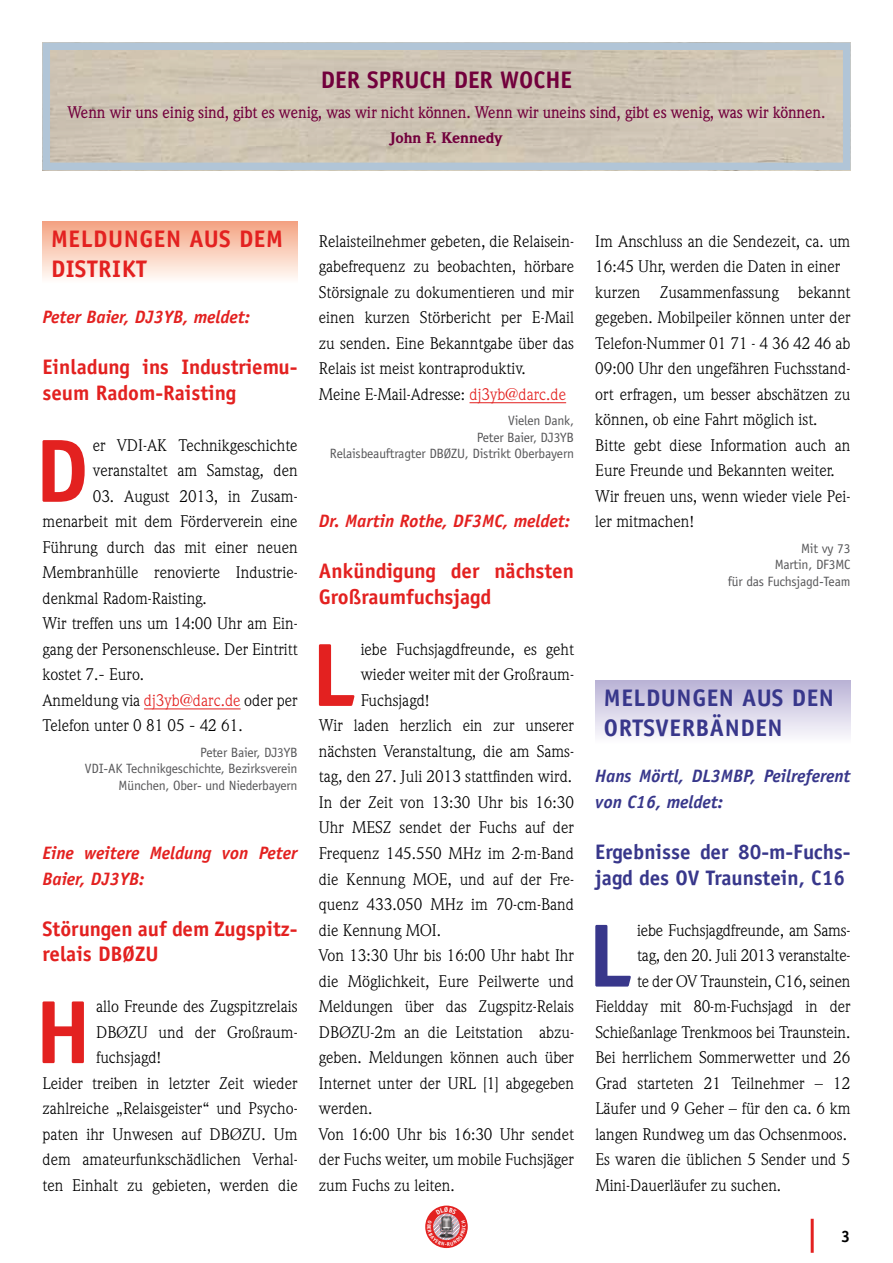
<style>
.page{position:relative;width:893px;height:1263px;background:#fff}
.page>*{position:absolute;margin:0;border:0;box-sizing:border-box;transform-origin:0 0}
.t1{font:700 90px "Officina Sans LT";color:#e32120}
.t2{font:700 90px "Officina Sans LT";color:#38378b}
.t3{font:700 24px "Officina Sans LT";color:#38378b}
.t4{font:700 24px/30px "Officina Sans LT";letter-spacing:.025em;color:#e32120}
.t5{font:700 24px "Officina Sans LT";color:#72003c}
.t6{font:700 21px/25.5px "Officina Sans LT";color:#e32120}
.t7{font:700 21px/25.5px "Officina Sans LT";color:#38378b}
.t8{font:italic 700 18px/25.5px "Officina Sans LT";color:#e32120}
.t9{font:italic 700 18px/25.5px "Officina Sans LT";color:#38378b}
.t10{font:16.5px/25.5px "Weidemann LT";color:#000}
.t11{font:500 16.5px "Weidemann LT";letter-spacing:-.01em;color:#72003c;scale:.95 1}
.t12{font:700 16.5px "Officina Sans LT";color:#000}
.t13{font:900 15px "Weidemann LT";color:#72003c}
.t14{font:13.5px/16.5px "Officina Sans LT";letter-spacing:-.015em;color:#58585a;text-align:right}
.s1{color:#e32120}
</style>
<div class="page">
<svg style="left:425px;top:1205px;width:43px;height:43px"></svg>
<div style="left:43px;top:43px;width:807px;height:127px;border:8px solid #9eb7ce"></div>
<hr style="left:811px;top:1219px;width:3px;height:34px;background:#e32120">
<hr style="left:144px;top:708px;width:97px;height:1px;background:#e32120">
<div style="left:43px;top:221px;width:255px;height:64px;background:linear-gradient(to bottom,#f4a381,#fffffe)"></div>
<hr style="left:469px;top:402px;width:97px;height:1px;background:#e32120">
<div style="left:595px;top:681px;width:255px;height:63px;background:linear-gradient(to bottom,#bab3d6,#fefeff)"></div>
<svg style="left:427px;top:1207px;width:39px;height:39px;background:#d1696b"></svg>
<h2 class="t5" style="left:321px;top:65px;width:253px">Der Spruch der Woche</h2>
<p class="t11" style="left:67px;top:103px;width:799px">Wenn wir uns einig sind, gibt es wenig, was wir nicht können. Wenn wir uneins sind, gibt es wenig, was wir können.</p>
<p class="t13" style="left:391px;top:129px;width:113px">John F. Kennedy</p>
<h2 class="t4" style="left:51px;top:223px;width:233px">Meldungen aus dem<br>Distrikt</h2>
<p class="t8" style="left:43px;top:304px;width:209px">Peter Baier, DJ3YB, meldet:</p>
<p class="t6" style="left:43px;top:354px;width:257px">Einladung ins Industriemu&shy;seum Radom-Raisting</p>
<h1 class="t1" style="left:35px;top:415px;width:44px">D</h1>
<p class="t10" style="left:93px;top:432px;width:206px">er VDI-AK Technikgeschichte veranstaltet am Samstag, den</p>
<p class="t10" style="left:43px;top:483px;width:257px;text-indent:50px">03. August 2013, in Zusam&shy;menarbeit mit dem Förderverein eine<br>Führung durch das mit einer neuen<br>Membranhülle renovierte Industrie&shy;denkmal Radom-Raisting.<br>Wir treffen uns um 14:00 Uhr am Ein&shy;gang der Personenschleuse. Der Eintritt kostet 7.- Euro.<br>Anmeldung via <span class="s1">dj3yb@darc.de</span> oder per<br>Telefon unter 0 81 05 - 42 61.</p>
<p class="t14" style="left:85px;top:744px;width:214px">Peter Baier, DJ3YB<br>VDI-AK Technikgeschichte, Bezirksverein<br>München, Ober- und Niederbayern</p>
<p class="t8" style="left:43px;top:840px;width:257px">Eine weitere Meldung von Peter<br>Baier, DJ3YB:</p>
<p class="t6" style="left:43px;top:915px;width:257px">Störungen auf dem Zugspitz&shy;relais DBØZU</p>
<h1 class="t1" style="left:35px;top:976px;width:43px">H</h1>
<p class="t10" style="left:96px;top:993px;width:203px">allo Freunde des Zugspitzrelais</p>
<p class="t10" style="left:96px;top:1019px;width:203px">DBØZU und der Großraum-</p>
<p class="t10" style="left:96px;top:1044px;width:67px">fuchsjagd!</p>
<p class="t10" style="left:43px;top:1070px;width:257px">Leider treiben in letzter Zeit wieder</p>
<p class="t10" style="left:43px;top:1095px;width:257px">zahlreiche „Relaisgeister“ und Psycho-</p>
<p class="t10" style="left:43px;top:1121px;width:257px">paten ihr Unwesen auf DBØZU. Um</p>
<p class="t10" style="left:43px;top:1146px;width:257px">dem amateurfunkschädlichen Verhal-</p>
<p class="t10" style="left:43px;top:1172px;width:257px">ten Einhalt zu gebieten, werden die</p>
<p class="t10" style="left:319px;top:228px;width:257px">Relaisteilnehmer gebeten, die Relaisein&shy;gabefrequenz zu beobachten, hörbare Störsignale zu dokumentieren und mir einen kurzen Störbericht per E-Mail zu senden. Eine Bekanntgabe über das Relais ist meist kontraproduktiv.<br>Meine E-Mail-Adresse: <span class="s1">dj3yb@darc.de</span></p>
<p class="t14" style="left:330px;top:412px;width:246px">Vielen Dank,<br>Peter Baier, DJ3YB<br>Relaisbeauftragter DBØZU, Distrikt Oberbayern</p>
<p class="t8" style="left:319px;top:508px;width:253px">Dr. Martin Rothe, DF3MC, meldet:</p>
<p class="t6" style="left:319px;top:558px;width:257px">Ankündigung der nächsten<br>Großraumfuchsjagd</p>
<h1 class="t1" style="left:311px;top:619px;width:37px">L</h1>
<p class="t10" style="left:361px;top:636px;width:215px">iebe Fuchsjagdfreunde, es geht</p>
<p class="t10" style="left:361px;top:662px;width:215px">wieder weiter mit der Großraum-</p>
<p class="t10" style="left:361px;top:687px;width:71px">Fuchsjagd!</p>
<p class="t10" style="left:319px;top:713px;width:257px">Wir laden herzlich ein zur unserer</p>
<p class="t10" style="left:319px;top:738px;width:257px">nächsten Veranstaltung, die am Sams-</p>
<p class="t10" style="left:319px;top:764px;width:255px">tag, den 27. Juli 2013 stattfinden wird.</p>
<p class="t10" style="left:319px;top:789px;width:257px">In der Zeit von 13:30 Uhr bis 16:30</p>
<p class="t10" style="left:319px;top:815px;width:257px">Uhr MESZ sendet der Fuchs auf der</p>
<p class="t10" style="left:319px;top:840px;width:257px">Frequenz 145.550 MHz im 2-m-Band</p>
<p class="t10" style="left:319px;top:866px;width:257px">die Kennung MOE, und auf der Fre-</p>
<p class="t10" style="left:319px;top:891px;width:257px">quenz 433.050 MHz im 70-cm-Band</p>
<p class="t10" style="left:319px;top:917px;width:124px">die Kennung MOI.</p>
<p class="t10" style="left:319px;top:942px;width:257px">Von 13:30 Uhr bis 16:00 Uhr habt Ihr</p>
<p class="t10" style="left:319px;top:968px;width:257px">die Möglichkeit, Eure Peilwerte und</p>
<p class="t10" style="left:319px;top:993px;width:257px">Meldungen über das Zugspitz-Relais</p>
<p class="t10" style="left:319px;top:1019px;width:257px">DBØZU-2m an die Leitstation abzu-</p>
<p class="t10" style="left:319px;top:1044px;width:257px">geben. Meldungen können auch über</p>
<p class="t10" style="left:319px;top:1070px;width:257px">Internet unter der URL [1] abgegeben</p>
<p class="t10" style="left:319px;top:1095px;width:55px">werden.</p>
<p class="t10" style="left:319px;top:1121px;width:257px">Von 16:00 Uhr bis 16:30 Uhr sendet</p>
<p class="t10" style="left:319px;top:1146px;width:257px">der Fuchs weiter, um mobile Fuchsjäger</p>
<p class="t10" style="left:319px;top:1172px;width:137px">zum Fuchs zu leiten.</p>
<p class="t10" style="left:595px;top:228px;width:257px">Im Anschluss an die Sendezeit, ca. um 16:45 Uhr, werden die Daten in einer kurzen Zusammenfassung bekannt gegeben. Mobilpeiler können unter der Telefon-Nummer 01 71 - 4 36 42 46 ab 09:00 Uhr den ungefähren Fuchsstand&shy;ort erfragen, um besser abschätzen zu können, ob eine Fahrt möglich ist.<br>Bitte gebt diese Information auch an Eure Freunde und Bekannten weiter.<br>Wir freuen uns, wenn wieder viele Pei&shy;ler mitmachen!</p>
<p class="t14" style="left:728px;top:540px;width:124px">Mit vy 73<br>Martin, DF3MC<br>für das Fuchsjagd-Team</p>
<h2 class="t3" style="left:604px;top:683px;width:16px">MELDUNGEN</h2>
<h2 class="t3" style="left:742px;top:683px;width:15px">AUS</h2>
<h2 class="t3" style="left:792px;top:683px;width:14px">DEN</h2>
<h2 class="t3" style="left:604px;top:713px;width:136px">ORTSVERBÄNDEN</h2>
<p class="t9" style="left:595px;top:763px;width:257px">Hans Mörtl, DL3MBP, Peilreferent von C16, meldet:</p>
<p class="t7" style="left:595px;top:839px;width:257px">Ergebnisse der 80-m-Fuchs&shy;jagd des OV Traunstein, C16</p>
<h1 class="t2" style="left:588px;top:900px;width:37px">L</h1>
<p class="t10" style="left:637px;top:917px;width:215px">iebe Fuchsjagdfreunde, am Sams-</p>
<p class="t10" style="left:637px;top:942px;width:215px">tag, den 20. Juli 2013 veranstalte-</p>
<p class="t10" style="left:637px;top:968px;width:215px">te der OV Traunstein, C16, seinen</p>
<p class="t10" style="left:595px;top:993px;width:257px">Fieldday mit 80-m-Fuchsjagd in der</p>
<p class="t10" style="left:595px;top:1019px;width:256px">Schießanlage Trenkmoos bei Traunstein.</p>
<p class="t10" style="left:595px;top:1044px;width:257px">Bei herrlichem Sommerwetter und 26</p>
<p class="t10" style="left:595px;top:1070px;width:257px">Grad starteten 21 Teilnehmer – 12</p>
<p class="t10" style="left:595px;top:1095px;width:257px">Läufer und 9 Geher – für den ca. 6 km</p>
<p class="t10" style="left:595px;top:1121px;width:253px">langen Rundweg um das Ochsenmoos.</p>
<p class="t10" style="left:595px;top:1146px;width:257px">Es waren die üblichen 5 Sender und 5</p>
<p class="t10" style="left:595px;top:1172px;width:187px">Mini-Dauerläufer zu suchen.</p>
<p class="t12" style="left:841px;top:1226px;width:11px">3</p>
</div>
